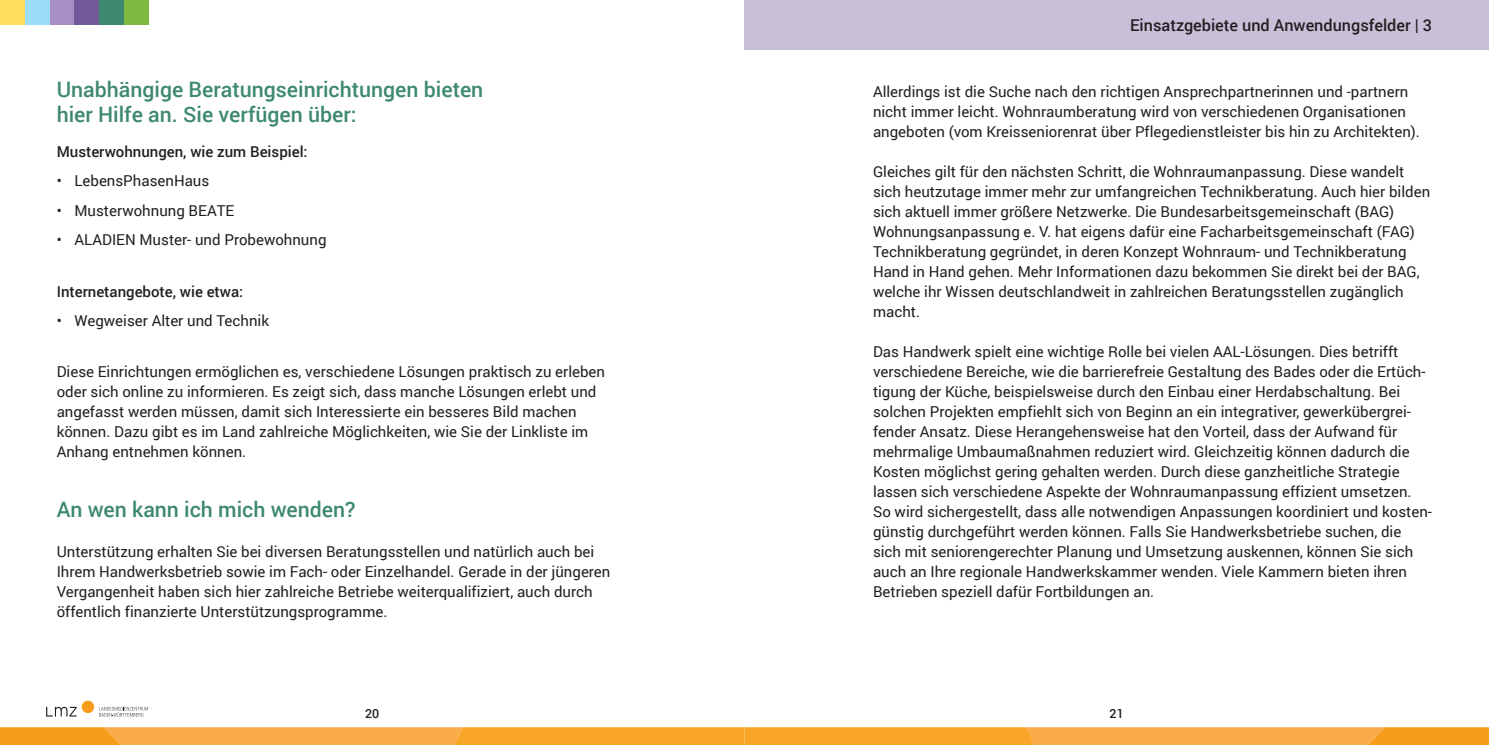
<style>
.page{position:relative;width:1489px;height:745px;background:#fff}
.page>*{position:absolute;margin:0;border:0;box-sizing:border-box;transform-origin:0 0}
.t1{font:500 21.25px/25px "Roboto";color:#3d8870}
.t2{font:500 16.25px "Roboto";color:#231f20}
.t3{font:15px/20px "Roboto";color:#231f20}
.t4{font:500 15px "Roboto";color:#231f20}
.t5{font:500 12.5px "Roboto";color:#231f20}
</style>
<div class="page">
<svg style="left:0;top:727px;width:1488px;height:17px;background:#f9a737"></svg>
<div style="left:82px;top:700px;width:12px;height:12px;background:#f89c1c;border-radius:50%"></div>
<svg style="left:46px;top:706px;width:31px;height:10px"></svg>
<svg style="left:99px;top:706px;width:49px;height:10px"></svg>
<div style="left:124px;top:0;width:25px;height:25px;background:#80ba41"></div>
<div style="left:99px;top:0;width:25px;height:25px;background:#3d8870"></div>
<div style="left:50px;top:0;width:24px;height:25px;background:#a78fc3"></div>
<div style="left:74px;top:0;width:25px;height:25px;background:#725999"></div>
<div style="left:25px;top:0;width:25px;height:25px;background:#9cdcf8"></div>
<div style="left:0;top:0;width:25px;height:25px;background:#ffde5d"></div>
<div style="left:744px;top:0;width:744px;height:50px;background:#c8c0d9"></div>
<h1 class="t1" style="left:57px;top:76px;width:428px">Unabhängige Beratungseinrichtungen bieten hier Hilfe an. Sie verfügen über:</h1>
<p class="t4" style="left:57px;top:141px;width:252px">Musterwohnungen, wie zum Beispiel:</p>
<p class="t3" style="left:57px;top:170px;width:154px">• LebensPhasenHaus</p>
<p class="t3" style="left:57px;top:200px;width:179px">• Musterwohnung BEATE</p>
<p class="t3" style="left:57px;top:229px;width:271px">• ALADIEN Muster- und Probewohnung</p>
<p class="t4" style="left:57px;top:281px;width:188px">Internetangebote, wie etwa:</p>
<p class="t3" style="left:57px;top:310px;width:214px">• Wegweiser Alter und Technik</p>
<p class="t3" style="left:57px;top:361px;width:550px">Diese Einrichtungen ermöglichen es, verschiedene Lösungen praktisch zu erleben oder sich online zu informieren. Es zeigt sich, dass manche Lösungen erlebt und angefasst werden müssen, damit sich Interessierte ein besseres Bild machen können. Dazu gibt es im Land zahlreiche Möglichkeiten, wie Sie der Linkliste im Anhang entnehmen können.</p>
<h1 class="t1" style="left:57px;top:496px;width:300px">An wen kann ich mich wenden?</h1>
<p class="t3" style="left:57px;top:541px;width:555px">Unterstützung erhalten Sie bei diversen Beratungsstellen und natürlich auch bei Ihrem Handwerksbetrieb sowie im Fach- oder Einzelhandel. Gerade in der jüngeren Vergangenheit haben sich hier zahlreiche Betriebe weiterqualifiziert, auch durch öffentlich finanzierte Unterstützungsprogramme.</p>
<p class="t2" style="left:1130px;top:14px;width:303px">Einsatzgebiete und Anwendungsfelder | 3</p>
<p class="t3" style="left:873px;top:81px;width:548px">Allerdings ist die Suche nach den richtigen Ansprechpartnerinnen und -partnern nicht immer leicht. Wohnraumberatung wird von verschiedenen Organisationen angeboten (vom Kreisseniorenrat über Pflegedienstleister bis hin zu Architekten).</p>
<p class="t3" style="left:873px;top:161px;width:558px">Gleiches gilt für den nächsten Schritt, die Wohnraumanpassung. Diese wandelt sich heutzutage immer mehr zur umfangreichen Technikberatung. Auch hier bilden sich aktuell immer größere Netzwerke. Die Bundesarbeitsgemeinschaft (BAG)<br>Wohnungsanpassung e. V. hat eigens dafür eine Facharbeitsgemeinschaft (FAG)<br>Technikberatung gegründet, in deren Konzept Wohnraum- und Technikberatung Hand in Hand gehen. Mehr Informationen dazu bekommen Sie direkt bei der BAG, welche ihr Wissen deutschlandweit in zahlreichen Beratungsstellen zugänglich macht.</p>
<p class="t3" style="left:873px;top:341px;width:560px">Das Handwerk spielt eine wichtige Rolle bei vielen AAL-Lösungen. Dies betrifft verschiedene Bereiche, wie die barrierefreie Gestaltung des Bades oder die Ertüch&shy;tigung der Küche, beispielsweise durch den Einbau einer Herdabschaltung. Bei solchen Projekten empfiehlt sich von Beginn an ein integrativer, gewerkübergrei&shy;fender Ansatz. Diese Herangehensweise hat den Vorteil, dass der Aufwand für mehrmalige Umbaumaßnahmen reduziert wird. Gleichzeitig können dadurch die Kosten möglichst gering gehalten werden. Durch diese ganzheitliche Strategie lassen sich verschiedene Aspekte der Wohnraumanpassung effizient umsetzen.<br>So wird sichergestellt, dass alle notwendigen Anpassungen koordiniert und kosten&shy;günstig durchgeführt werden können. Falls Sie Handwerksbetriebe suchen, die sich mit seniorengerechter Planung und Umsetzung auskennen, können Sie sich auch an Ihre regionale Handwerkskammer wenden. Viele Kammern bieten ihren Betrieben speziell dafür Fortbildungen an.</p>
<p class="t5" style="left:365px;top:704px;width:16px">20</p>
<p class="t5" style="left:1109px;top:704px;width:16px">21</p>
</div>
